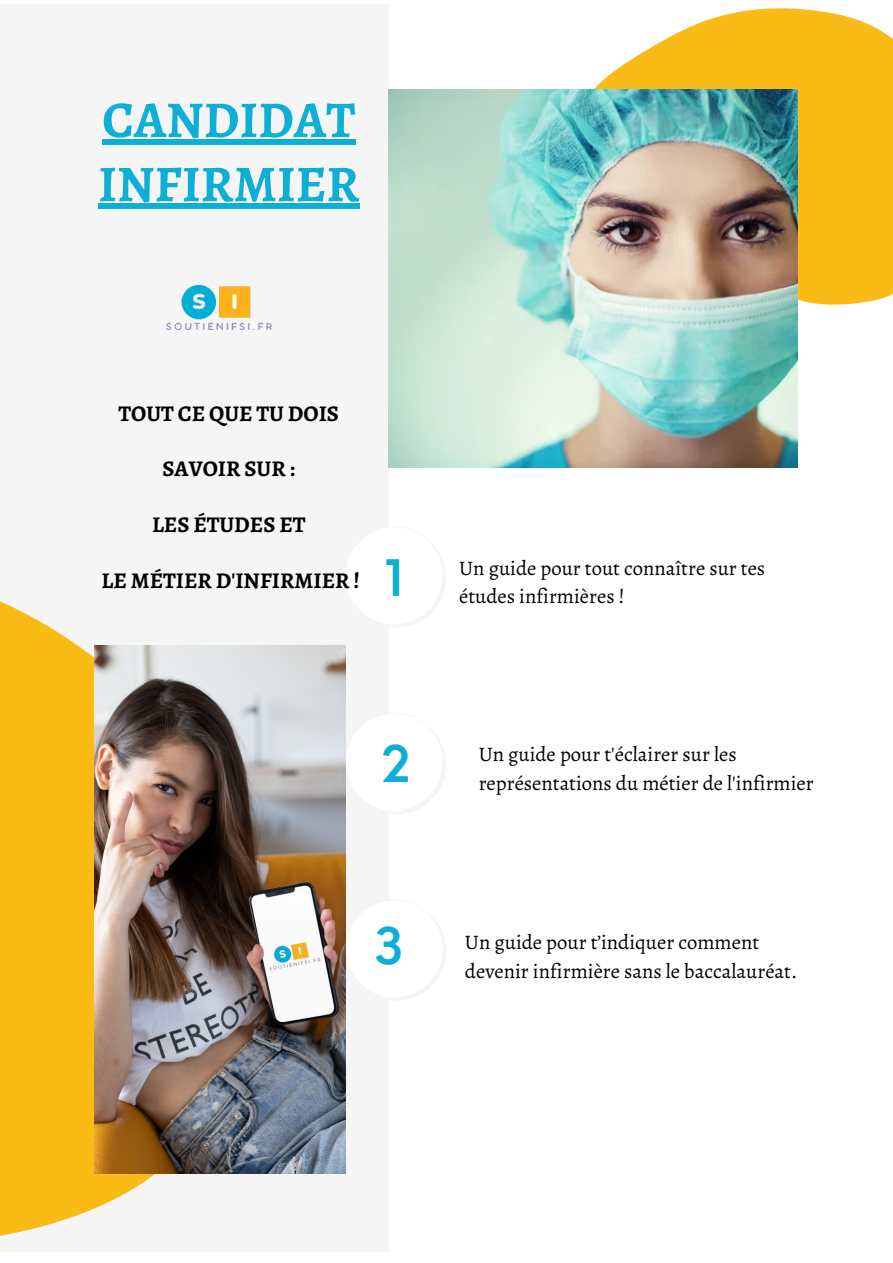
<style>
.page{position:relative;width:893px;height:1263px;background:#fff}
.page>*{position:absolute;margin:0;border:0;box-sizing:border-box;transform-origin:0 0}
.t1{font:700 51.45px/64.1px "Alegreya";color:#0dafd6}
.t2{font:600 49.05px "Nourd";color:#0dafd6}
.t3{font:700 22.5px "Alegreya";color:#000}
.t4{font:20.7px/28.7px "Alegreya";color:#000}
</style>
<div class="page">
<div style="left:0;top:4px;width:389px;height:1247px;background:#f5f5f5"></div>
<svg style="left:345px;top:713px;width:1px;height:101px"></svg>
<svg style="left:345px;top:899px;width:1px;height:102px"></svg>
<svg style="left:0;top:601px;width:155px;height:635px;background:#f9c234"></svg>
<svg style="left:594px;top:8px;width:299px;height:297px;background:#fac438"></svg>
<img style="left:166px;top:285px;width:106px;height:45px">
<img style="left:94px;top:645px;width:251px;height:529px">
<img style="left:389px;top:89px;width:409px;height:378px">
<div style="left:102px;top:140px;width:253px;height:5px;background:#0dafd6"></div>
<div style="left:98px;top:204px;width:261px;height:5px;background:#0dafd6"></div>
<h1 class="t1" style="left:98px;top:88px;width:263px">CANDIDAT<br>INFIRMIER</h1>
<p class="t3" style="left:118px;top:398px;width:222px">TOUT CE QUE TU DOIS</p>
<p class="t3" style="left:162px;top:453px;width:134px">SAVOIR SUR :</p>
<p class="t3" style="left:152px;top:509px;width:155px">LES ÉTUDES ET</p>
<p class="t3" style="left:102px;top:565px;width:260px">LE MÉTIER D'INFIRMIER !</p>
<h2 class="t2" style="left:384px;top:547px;width:20px">1</h2>
<p class="t4" style="left:459px;top:553px;width:307px">Un guide pour tout connaître sur tes études infirmières !</p>
<h2 class="t2" style="left:381px;top:733px;width:32px">2</h2>
<h2 class="t2" style="left:374px;top:915px;width:32px">3</h2>
<p class="t4" style="left:479px;top:740px;width:336px">Un guide pour t'éclairer sur les représentations du métier de l'infirmier</p>
<p class="t4" style="left:465px;top:928px;width:334px">Un guide pour t’indiquer comment devenir infirmière sans le baccalauréat.</p>
</div>
